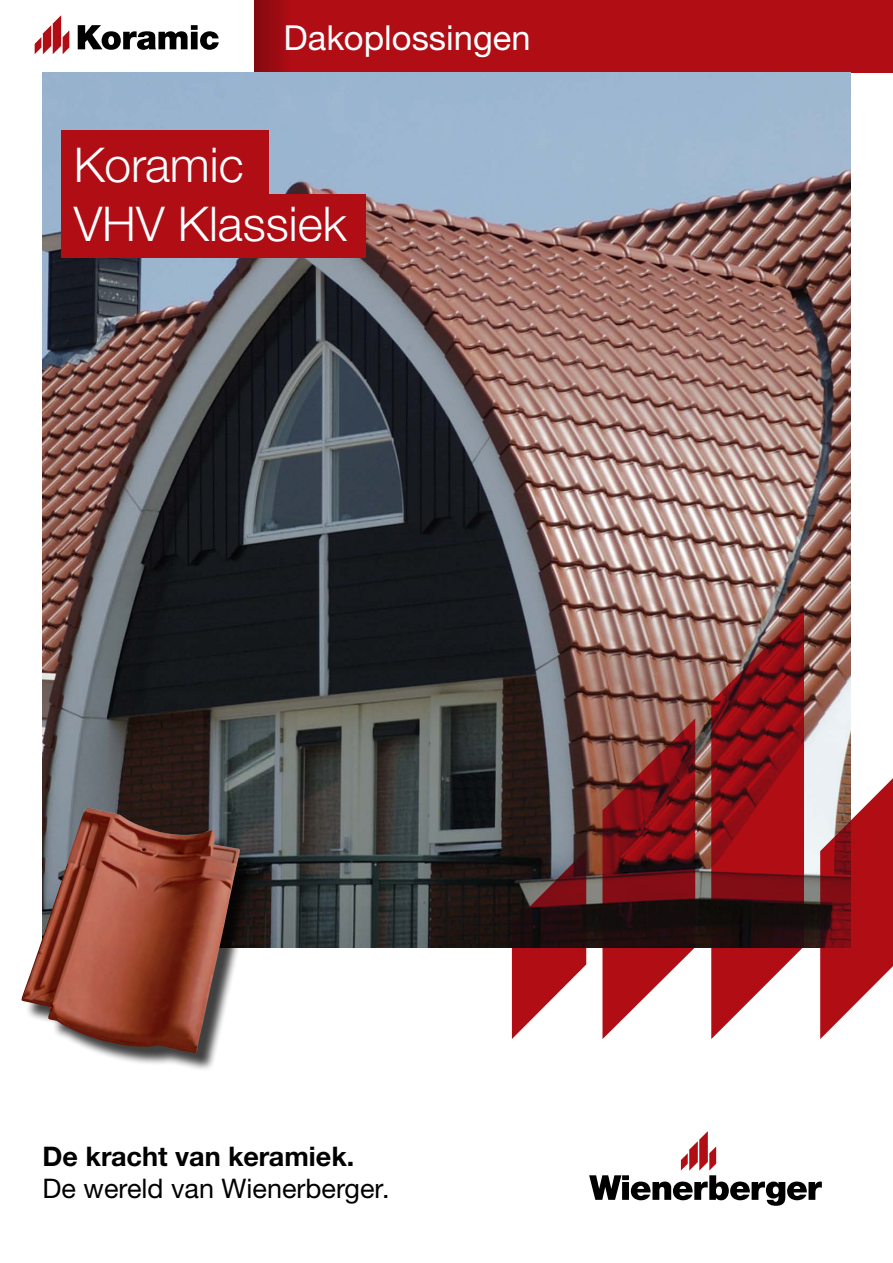
<style>
.page{position:relative;width:893px;height:1263px;background:#fff}
.page>*{position:absolute;margin:0;border:0;box-sizing:border-box;transform-origin:0 0}
.t1{font:300 48px "Helvetica Neue LTW1 G";color:#fff}
.t2{font:34.5px "Helvetica Neue LTW1 G";color:#fff}
.t3{font:27px "Helvetica Neue LTW1 G";color:#000}
.t4{font:700 27px "Helvetica Neue LTW1 G";color:#000}
</style>
<div class="page">
<svg style="left:589px;top:1131px;width:233px;height:75px"></svg>
<svg style="left:35px;top:15px;width:34px;height:39px"></svg>
<svg style="left:78px;top:25px;width:141px;height:25px"></svg>
<div style="left:254px;top:0;width:639px;height:72px;background:#b00d15"></div>
<svg style="left:254px;top:0;width:30px;height:72px"></svg>
<img style="left:43px;top:72px;width:807px;height:875px">
<div style="left:61px;top:130px;width:208px;height:64px;background:#b00d15"></div>
<div style="left:61px;top:194px;width:305px;height:64px;background:#b00d15"></div>
<svg style="left:820px;top:764px;width:73px;height:275px"></svg>
<svg style="left:512px;top:850px;width:74px;height:189px"></svg>
<svg style="left:602px;top:718px;width:93px;height:321px;background:#893b3e"></svg>
<svg style="left:711px;top:609px;width:93px;height:430px;background:#933337"></svg>
<div style="left:24px;top:810px;width:234px;height:261px;background:#000;opacity:.75"></div>
<img style="left:22px;top:808px;width:218px;height:245px">
<p class="t2" style="left:284px;top:17px;width:248px">Dakoplossingen</p>
<p class="t1" style="left:74px;top:135px;width:171px">Koramic</p>
<p class="t1" style="left:74px;top:195px;width:274px">VHV Klassiek</p>
<p class="t4" style="left:43px;top:1139px;width:313px">De kracht van keramiek.</p>
<p class="t3" style="left:43px;top:1172px;width:349px">De wereld van Wienerberger.</p>
</div>
